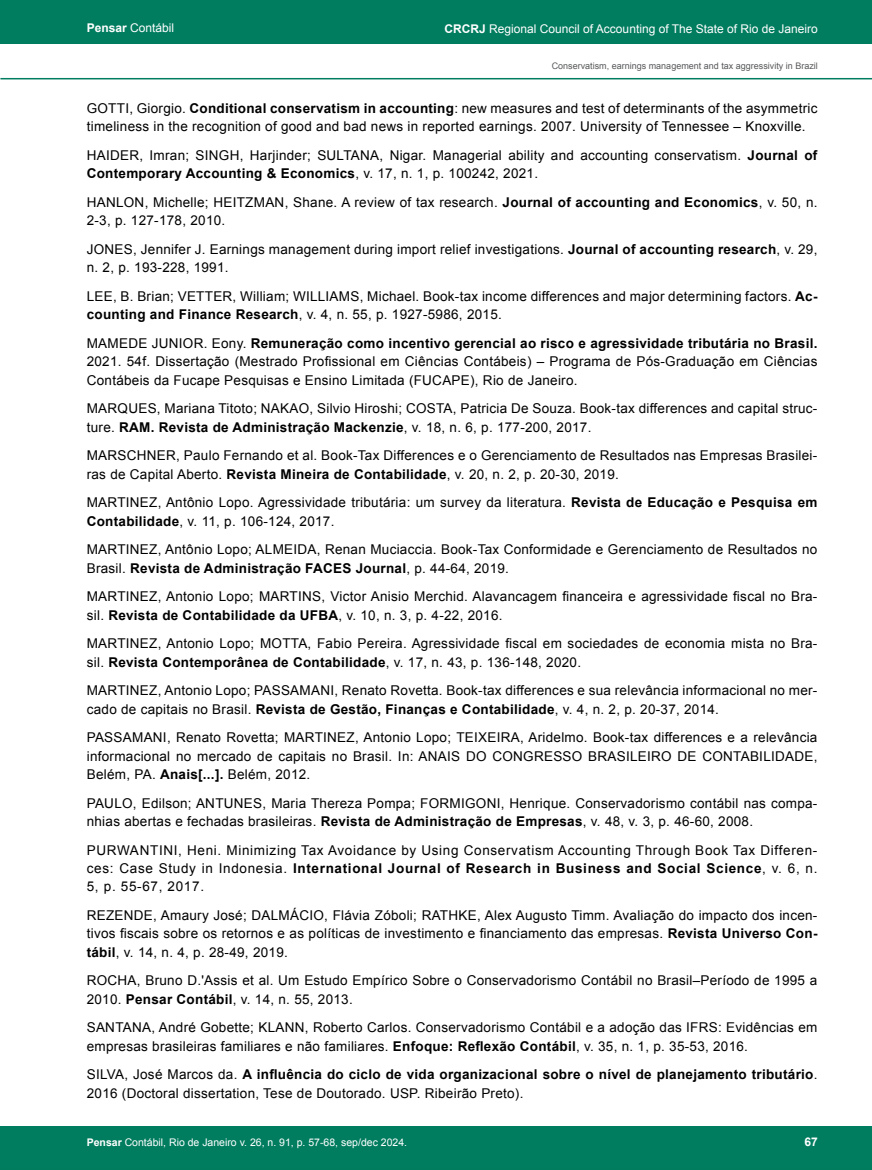
<style>
.page{position:relative;width:872px;height:1170px;background:#fff}
.page>*{position:absolute;margin:0;border:0;box-sizing:border-box;transform-origin:0 0}
.t1{font:13.5px/18.5px "Arial";letter-spacing:.02em;color:#000}
.t2{font:12px "Arial";color:#fff}
.t3{font:700 12px "Arial";color:#fff}
.t4{font:10.5px "Arial";color:#fff}
.t5{font:9px "Arial";color:#58595b}
.s1{font-weight:700}
</style>
<div class="page">
<div style="left:0;top:0;width:872px;height:43px;background:#007c5f"></div>
<hr style="left:0;top:78px;width:872px;height:1px;background:#007c5f">
<div style="left:0;top:1126px;width:872px;height:43px;background:#007c5f"></div>
<p class="t2" style="left:87px;top:20px;width:89px"><span class="s1">Pensar</span> Contábil</p>
<p class="t2" style="left:444px;top:21px;width:375px"><span class="s1">CRCRJ</span> Regional Council of Accounting of The State of Rio de Janeiro</p>
<p class="t5" style="left:552px;top:60px;width:268px">Conservatism, earnings management and tax aggressivity in Brazil</p>
<p class="t1" style="left:87px;top:99px;width:732px">GOTTI, Giorgio. <span class="s1">Conditional conservatism in accounting</span>: new measures and test of determinants of the asymmetric timeliness in the recognition of good and bad news in reported earnings. 2007. University of Tennessee – Knoxville.</p>
<p class="t1" style="left:87px;top:146px;width:732px">HAIDER, Imran; SINGH, Harjinder; SULTANA, Nigar. Managerial ability and accounting conservatism. <span class="s1">Journal of<br>Contemporary Accounting &amp; Economics</span>, v. 17, n. 1, p. 100242, 2021.</p>
<p class="t1" style="left:87px;top:193px;width:732px">HANLON, Michelle; HEITZMAN, Shane. A review of tax research. <span class="s1">Journal of accounting and Economics</span>, v. 50, n.<br>2-3, p. 127-178, 2010.</p>
<p class="t1" style="left:87px;top:240px;width:732px">JONES, Jennifer J. Earnings management during import relief investigations. <span class="s1">Journal of accounting research</span>, v. 29, n. 2, p. 193-228, 1991.</p>
<p class="t1" style="left:87px;top:287px;width:732px">LEE, B. Brian; VETTER, William; WILLIAMS, Michael. Book-tax income differences and major determining factors. <span class="s1">Ac&shy;counting and Finance Research</span>, v. 4, n. 55, p. 1927-5986, 2015.</p>
<p class="t1" style="left:87px;top:334px;width:732px;text-align:justify">MAMEDE JUNIOR. Eony. <span class="s1">Remuneração como incentivo gerencial ao risco e agressividade tributária no Brasil.<br></span>2021. 54f. Dissertação (Mestrado Profissional em Ciências Contábeis) – Programa de Pós-Graduação em Ciências Contábeis da Fucape Pesquisas e Ensino Limitada (FUCAPE), Rio de Janeiro.</p>
<p class="t1" style="left:87px;top:399px;width:732px">MARQUES, Mariana Titoto; NAKAO, Silvio Hiroshi; COSTA, Patricia De Souza. Book-tax differences and capital struc&shy;ture. <span class="s1">RAM. Revista de Administração Mackenzie</span>, v. 18, n. 6, p. 177-200, 2017.</p>
<p class="t1" style="left:87px;top:446px;width:732px">MARSCHNER, Paulo Fernando et al. Book-Tax Differences e o Gerenciamento de Resultados nas Empresas Brasilei&shy;ras de Capital Aberto. <span class="s1">Revista Mineira de Contabilidade</span>, v. 20, n. 2, p. 20-30, 2019.</p>
<p class="t1" style="left:87px;top:493px;width:732px">MARTINEZ, Antônio Lopo. Agressividade tributária: um survey da literatura. <span class="s1">Revista de Educação e Pesquisa em<br>Contabilidade</span>, v. 11, p. 106-124, 2017.</p>
<p class="t1" style="left:87px;top:540px;width:732px">MARTINEZ, Antônio Lopo; ALMEIDA, Renan Muciaccia. Book-Tax Conformidade e Gerenciamento de Resultados no<br>Brasil. <span class="s1">Revista de Administração FACES Journal</span>, p. 44-64, 2019.</p>
<p class="t1" style="left:87px;top:587px;width:732px">MARTINEZ, Antonio Lopo; MARTINS, Victor Anisio Merchid. Alavancagem financeira e agressividade fiscal no Bra&shy;sil. <span class="s1">Revista de Contabilidade da UFBA</span>, v. 10, n. 3, p. 4-22, 2016.</p>
<p class="t1" style="left:87px;top:634px;width:732px">MARTINEZ, Antonio Lopo; MOTTA, Fabio Pereira. Agressividade fiscal em sociedades de economia mista no Bra&shy;sil. <span class="s1">Revista Contemporânea de Contabilidade</span>, v. 17, n. 43, p. 136-148, 2020.</p>
<p class="t1" style="left:87px;top:681px;width:732px">MARTINEZ, Antonio Lopo; PASSAMANI, Renato Rovetta. Book-tax differences e sua relevância informacional no mer&shy;cado de capitais no Brasil. <span class="s1">Revista de Gestão, Finanças e Contabilidade</span>, v. 4, n. 2, p. 20-37, 2014.</p>
<p class="t1" style="left:87px;top:728px;width:732px;text-align:justify">PASSAMANI, Renato Rovetta; MARTINEZ, Antonio Lopo; TEIXEIRA, Aridelmo. Book-tax differences e a relevância informacional no mercado de capitais no Brasil. In: ANAIS DO CONGRESSO BRASILEIRO DE CONTABILIDADE, Belém, PA. <span class="s1">Anais[...].</span> Belém, 2012.</p>
<p class="t1" style="left:87px;top:793px;width:732px">PAULO, Edilson; ANTUNES, Maria Thereza Pompa; FORMIGONI, Henrique. Conservadorismo contábil nas compa&shy;nhias abertas e fechadas brasileiras. <span class="s1">Revista de Administração de Empresas</span>, v. 48, v. 3, p. 46-60, 2008.</p>
<p class="t1" style="left:87px;top:840px;width:732px;text-align:justify">PURWANTINI, Heni. Minimizing Tax Avoidance by Using Conservatism Accounting Through Book Tax Differen&shy;ces: Case Study in Indonesia. <span class="s1">International Journal of Research in Business and Social Science</span>, v. 6, n.<br>5, p. 55-67, 2017.</p>
<p class="t1" style="left:87px;top:906px;width:732px;text-align:justify">REZENDE, Amaury José; DALMÁCIO, Flávia Zóboli; RATHKE, Alex Augusto Timm. Avaliação do impacto dos incen&shy;tivos fiscais sobre os retornos e as políticas de investimento e financiamento das empresas. <span class="s1">Revista Universo Con&shy;tábil</span>, v. 14, n. 4, p. 28-49, 2019.</p>
<p class="t1" style="left:87px;top:971px;width:732px">ROCHA, Bruno D.'Assis et al. Um Estudo Empírico Sobre o Conservadorismo Contábil no Brasil–Período de 1995 a<br>2010. <span class="s1">Pensar Contábil</span>, v. 14, n. 55, 2013.</p>
<p class="t1" style="left:87px;top:1018px;width:732px">SANTANA, André Gobette; KLANN, Roberto Carlos. Conservadorismo Contábil e a adoção das IFRS: Evidências em empresas brasileiras familiares e não familiares. <span class="s1">Enfoque: Reflexão Contábil</span>, v. 35, n. 1, p. 35-53, 2016.</p>
<p class="t1" style="left:87px;top:1065px;width:732px">SILVA, José Marcos da. <span class="s1">A influência do ciclo de vida organizacional sobre o nível de planejamento tributário</span>.<br>2016 (Doctoral dissertation, Tese de Doutorado. USP. Ribeirão Preto).</p>
<p class="t4" style="left:87px;top:1135px;width:322px"><span class="s1">Pensar</span> Contábil, Rio de Janeiro v. 26, n. 91, p. 57-68, sep/dec 2024.</p>
<p class="t3" style="left:804px;top:1134px;width:15px">67</p>
</div>
